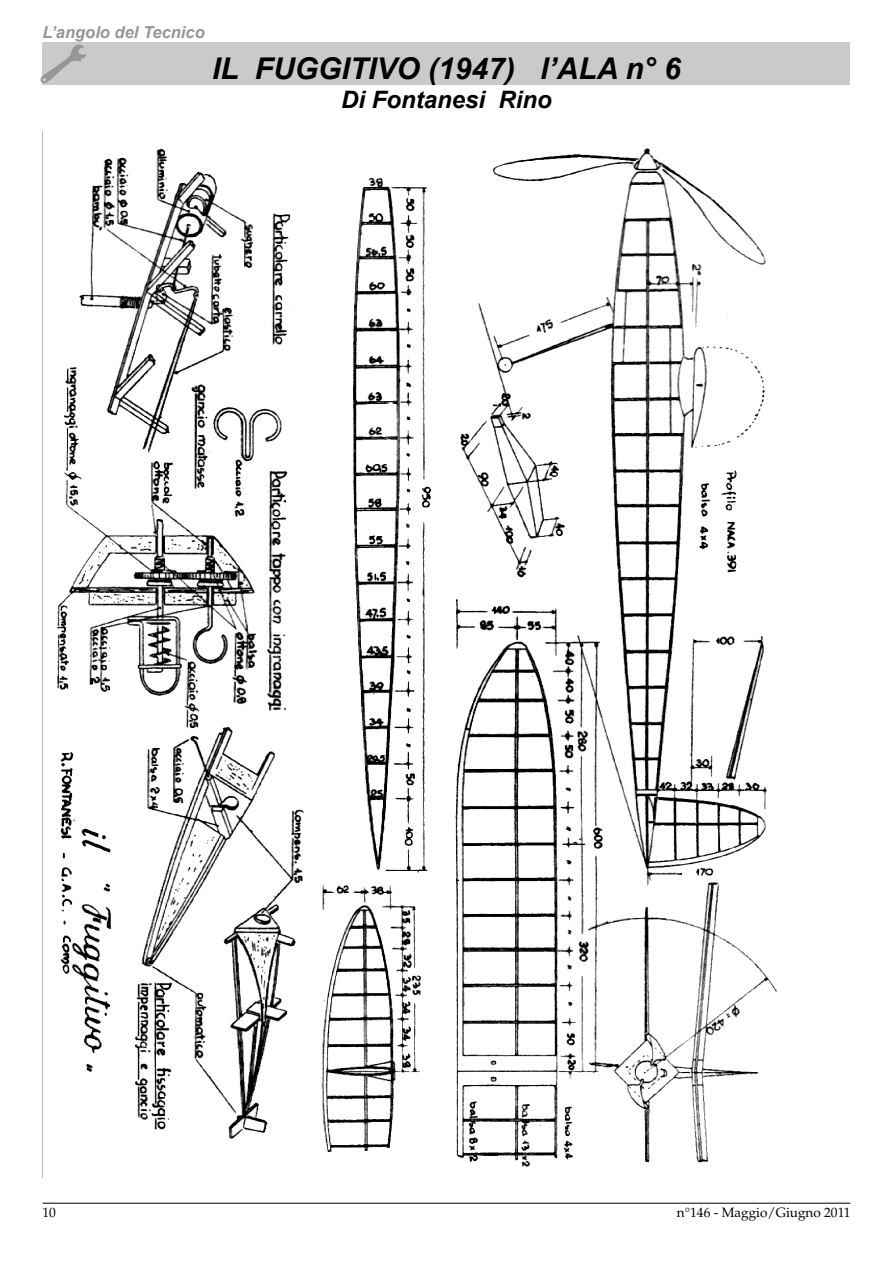
<style>
.page{position:relative;width:893px;height:1263px;background:#fff}
.page>*{position:absolute;margin:0;border:0;box-sizing:border-box;transform-origin:0 0}
.t1{font:italic 700 30px "Arial";color:#000}
.t2{font:italic 700 24px "Arial";color:#000}
.t3{font:italic 700 16.5px "Arial";color:#969696}
.t4{font:13.5px "Palatino";color:#000}
</style>
<div class="page">
<div style="left:43px;top:43px;width:807px;height:42px;background:#cacaca"></div>
<hr style="left:43px;top:1203px;width:807px;height:1px;background:#000">
<svg style="left:40px;top:42px;width:46px;height:43px"></svg>
<img style="left:57px;top:148px;width:720px;height:1019px">
<p class="t3" style="left:43px;top:21px;width:164px">L’angolo del Tecnico</p>
<h1 class="t1" style="left:212px;top:49px;width:470px">IL FUGGITIVO (1947) l’ALA n° 6</h1>
<h2 class="t2" style="left:341px;top:84px;width:212px">Di Fontanesi Rino</h2>
<p class="t4" style="left:43px;top:1205px;width:15px">10</p>
<p class="t4" style="left:677px;top:1205px;width:175px">n°146 - Maggio/Giugno 2011</p>
</div>
